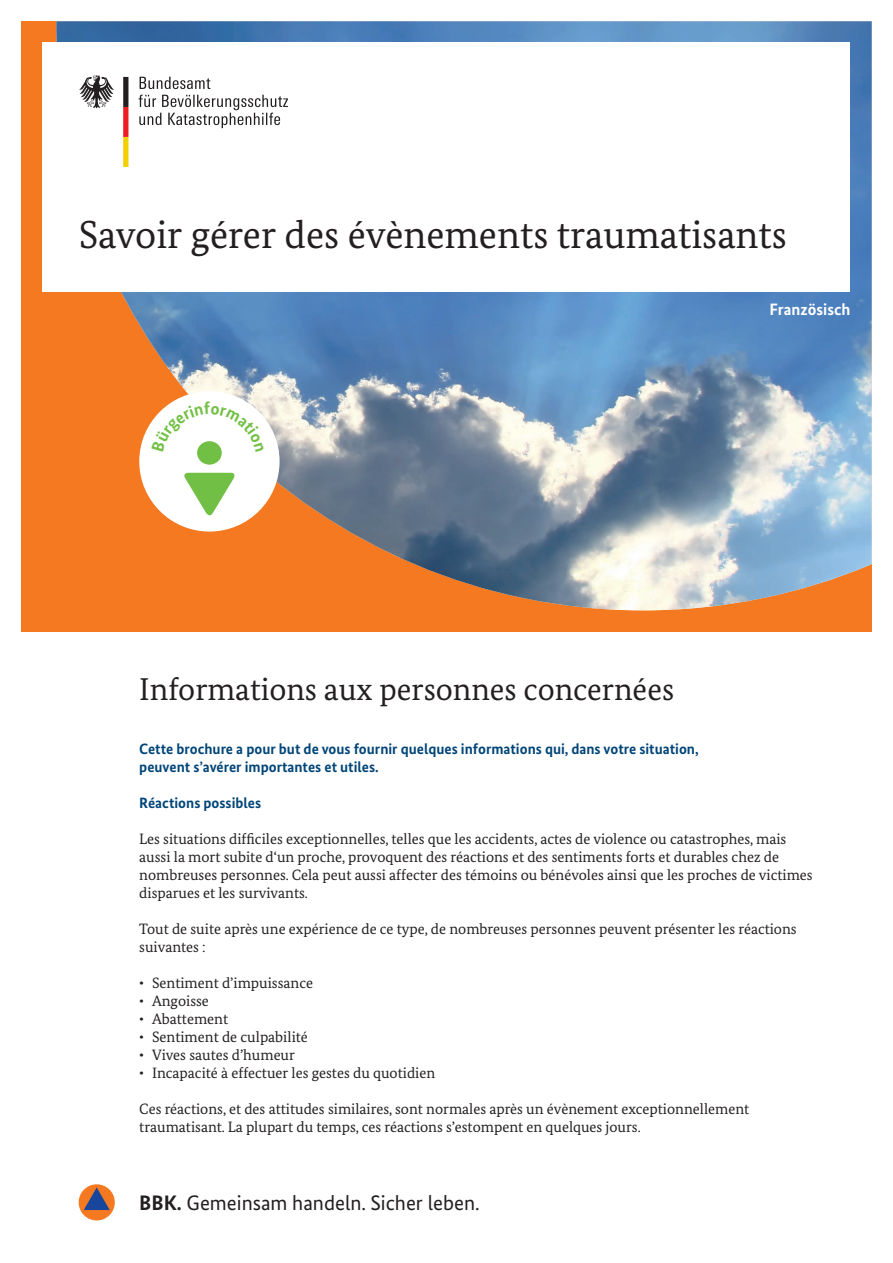
<style>
.page{position:relative;width:893px;height:1263px;background:#fff}
.page>*{position:absolute;margin:0;border:0;box-sizing:border-box;transform-origin:0 0}
.t1{font:39px "Bundes Serif";color:#231f20}
.t2{font:31.5px "Bundes Serif";color:#231f20}
.t3{font:21px "Bundes Sans";color:#231f20}
.t4{font:700 16.5px "Bundes Sans";color:#fff}
.t5{font:15px/18px "Bundes Serif";color:#231f20}
.t6{font:700 15px/18px "Bundes Sans";color:#004578}
.s1{font-weight:700}
</style>
<div class="page">
<div style="left:21px;top:21px;width:851px;height:610px;background:#f47921"></div>
<img style="left:56px;top:21px;width:816px;height:589px">
<div style="left:43px;top:43px;width:807px;height:249px;background:#fff"></div>
<svg style="left:79px;top:75px;width:35px;height:33px"></svg>
<svg style="left:123px;top:77px;width:5px;height:90px"></svg>
<svg style="left:140px;top:77px;width:70px;height:12px"></svg>
<svg style="left:139px;top:95px;width:149px;height:33px"></svg>
<div style="left:79px;top:1184px;width:36px;height:36px;background:#f47921;border-radius:50%"></div>
<svg style="left:84px;top:1187px;width:26px;height:23px"></svg>
<div style="left:139px;top:391px;width:141px;height:140px;background:#fff;border-radius:50%"></div>
<div style="left:197px;top:441px;width:25px;height:24px;background:#71bf44;border-radius:50%"></div>
<svg style="left:184px;top:473px;width:51px;height:43px"></svg>
<svg style="left:152px;top:402px;width:112px;height:49px"></svg>
<h1 class="t1" style="left:79px;top:211px;width:710px">Savoir gérer des évènements traumatisants</h1>
<h2 class="t4" style="left:770px;top:299px;width:82px">Französisch</h2>
<h3 class="t2" style="left:139px;top:670px;width:536px">Informations aux personnes concernées</h3>
<h4 class="t6" style="left:139px;top:740px;width:561px">Cette brochure a pour but de vous fournir quelques informations qui, dans votre situation, peuvent s’avérer importantes et utiles.</h4>
<p class="t6" style="left:139px;top:794px;width:123px">Réactions possibles</p>
<p class="t5" style="left:139px;top:830px;width:675px">Les situations difficiles exceptionnelles, telles que les accidents, actes de violence ou catastrophes, mais aussi la mort subite d‘un proche, provoquent des réactions et des sentiments forts et durables chez de nombreuses personnes. Cela peut aussi affecter des témoins ou bénévoles ainsi que les proches de victimes disparues et les survivants.</p>
<p class="t5" style="left:139px;top:920px;width:659px">Tout de suite après une expérience de ce type, de nombreuses personnes peuvent présenter les réactions suivantes :</p>
<p class="t5" style="left:139px;top:974px;width:175px">• Sentiment d’impuissance</p>
<p class="t5" style="left:139px;top:992px;width:71px">• Angoisse</p>
<p class="t5" style="left:139px;top:1010px;width:90px">• Abattement</p>
<p class="t5" style="left:139px;top:1028px;width:170px">• Sentiment de culpabilité</p>
<p class="t5" style="left:139px;top:1046px;width:157px">• Vives sautes d’humeur</p>
<p class="t5" style="left:139px;top:1064px;width:297px">• Incapacité à effectuer les gestes du quotidien</p>
<p class="t5" style="left:139px;top:1100px;width:611px">Ces réactions, et des attitudes similaires, sont normales après un évènement exceptionnellement traumatisant. La plupart du temps, ces réactions s’estompent en quelques jours.</p>
<p class="t3" style="left:139px;top:1190px;width:342px"><span class="s1">BBK.</span> Gemeinsam handeln. Sicher leben.</p>
</div>
